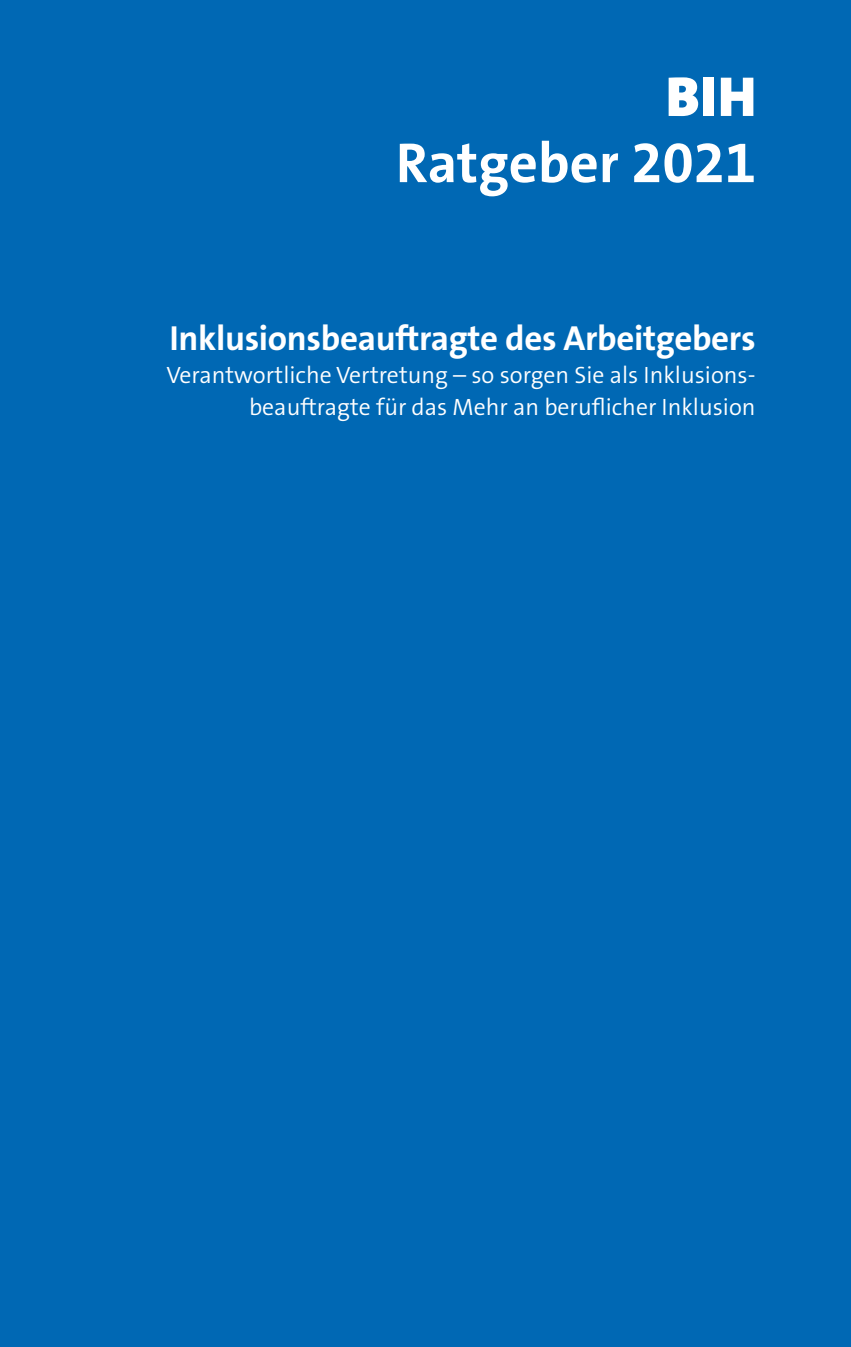
<style>
.page{position:relative;width:851px;height:1347px;background:#fff}
.page>*{position:absolute;margin:0;border:0;box-sizing:border-box;transform-origin:0 0}
.Titel_Head{font:700 56.75px/66.2px "The Sans B W7";color:#fff;text-align:right}
.Flie_Flat{font:700 35px "The Sans B W7";letter-spacing:-.01em;color:#fff}
.t1{font:300 23.75px/32.5px "The Sans B W4";color:#fff;text-align:right}
.s1{font-family:"The Sans B W9";font-weight:900}
</style>
<div class="page">
<div style="left:0;top:0;width:850px;height:1346px;background:#0068b4"></div>
<h1 class="Titel_Head" style="left:396px;top:64px;width:362px"><span class="s1">BIH<br></span>Ratgeber 2021</h1>
<p class="Flie_Flat" style="left:169px;top:316px;width:587px">Inklusionsbeauftragte des Arbeitgebers</p>
<p class="t1" style="left:166px;top:358px;width:590px">Verantwortliche Vertretung – so sorgen Sie als Inklusions&shy;beauftragte für das Mehr an beruflicher Inklusion</p>
</div>
